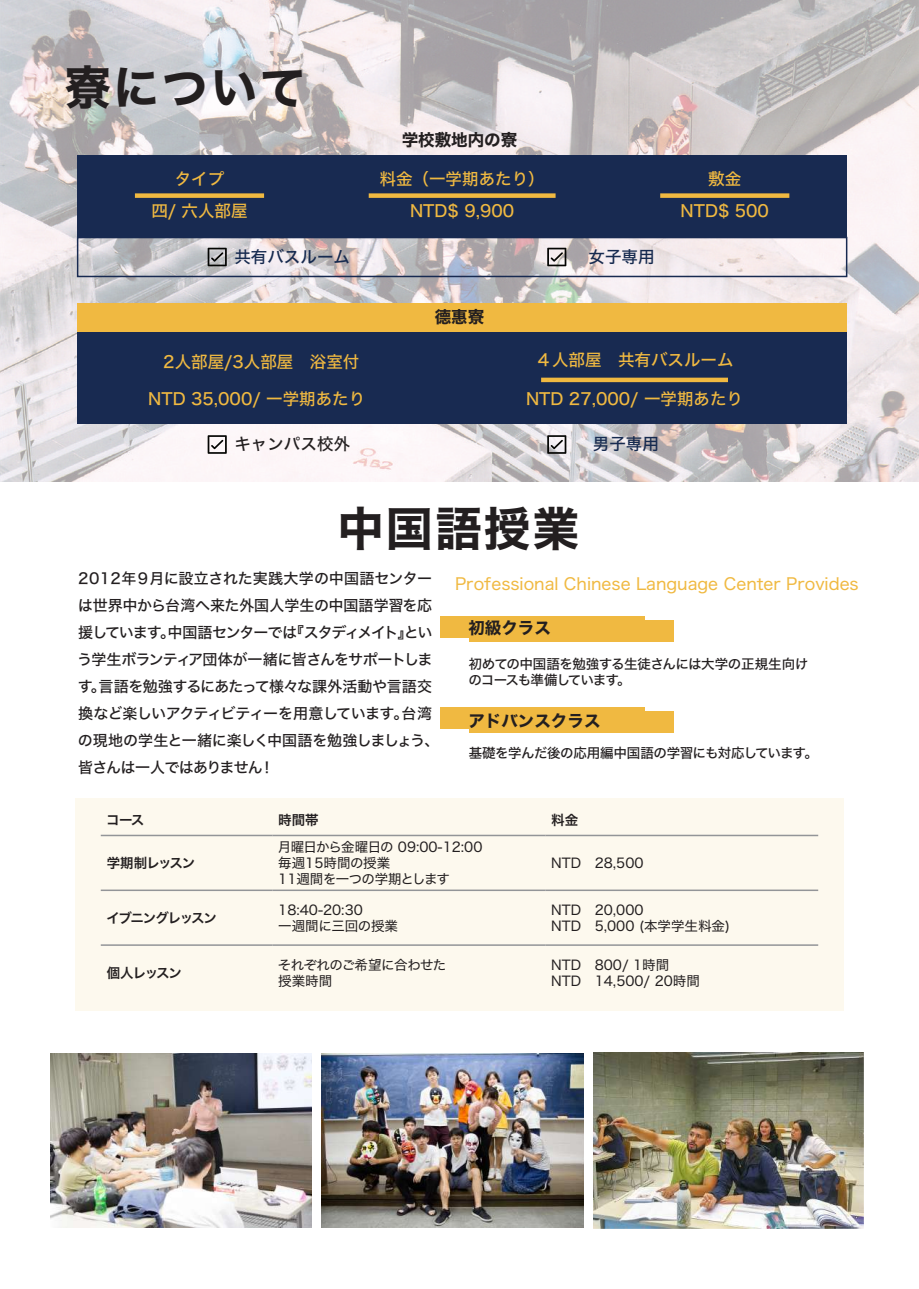
<style>
.page{position:relative;width:919px;height:1289px;background:#fff}
.page>*{position:absolute;margin:0;border:0;box-sizing:border-box;transform-origin:0 0}
.t1{font:46.5px "Hiragino Sans W7";letter-spacing:.05em;color:#231f20}
.t2{font:16.5px "Hiragino Sans W5";color:#f0b941}
.t3{font:16.5px "Hiragino Sans W4";color:#f0b941}
.t4{font:16.5px "Hiragino Sans W7";color:#231f20}
.t5{font:16.5px "Hiragino Sans W5";color:#162a4f}
.t6{font:16.5px "Hiragino Sans W5";color:#231f20}
.t7{font:15px/27px "Hiragino Sans W5";letter-spacing:-.03em;color:#231f20}
.t8{font:13.5px/16.2px "Hiragino Sans W4";color:#231f20}
.t9{font:13.5px/16.2px "Hiragino Sans W5";letter-spacing:-.04em;color:#231f20}
.t10{font:13.5px/16.2px "Hiragino Sans W4";letter-spacing:-.025em;color:#231f20}
.t11{font:13.5px "Hiragino Sans W6";letter-spacing:-.08em;color:#231f20}
.t12{font:13.5px/16.2px "Hiragino Sans W4";letter-spacing:-.04em;color:#231f20}
</style>
<div class="page">
<img style="left:593px;top:1052px;width:270px;height:176px">
<img style="left:321px;top:1053px;width:262px;height:174px">
<img style="left:50px;top:1053px;width:261px;height:174px">
<img style="left:0;top:0;width:918px;height:481px">
<div style="left:440px;top:616px;width:204px;height:21px;background:#f0b941"></div>
<div style="left:469px;top:620px;width:205px;height:21px;background:#f0b941"></div>
<div style="left:440px;top:707px;width:204px;height:21px;background:#f0b941"></div>
<div style="left:469px;top:711px;width:205px;height:22px;background:#f0b941"></div>
<div style="left:78px;top:303px;width:768px;height:29px;background:#f0b941"></div>
<div style="left:78px;top:155px;width:768px;height:82px;background:#182a51"></div>
<div style="left:78px;top:332px;width:768px;height:92px;background:#182a51"></div>
<div style="left:77px;top:237px;width:770px;height:40px;border:2px solid #182a51"></div>
<div style="left:135px;top:193px;width:129px;height:5px;background:#f0b941"></div>
<div style="left:368px;top:193px;width:187px;height:5px;background:#f0b941"></div>
<div style="left:541px;top:377px;width:187px;height:5px;background:#f0b941"></div>
<div style="left:660px;top:193px;width:129px;height:5px;background:#f0b941"></div>
<svg style="left:208px;top:248px;width:19px;height:18px"></svg>
<svg style="left:208px;top:435px;width:19px;height:19px"></svg>
<svg style="left:547px;top:248px;width:19px;height:18px"></svg>
<svg style="left:547px;top:435px;width:19px;height:19px"></svg>
<div style="left:75px;top:798px;width:768px;height:212px;background:#fdf9ee"></div>
<hr style="left:101px;top:834px;width:171px;height:2px;background:#939598">
<hr style="left:272px;top:834px;width:273px;height:2px;background:#939598">
<hr style="left:545px;top:834px;width:273px;height:2px;background:#939598">
<hr style="left:101px;top:889px;width:171px;height:2px;background:#939598">
<hr style="left:272px;top:889px;width:273px;height:2px;background:#939598">
<hr style="left:545px;top:889px;width:273px;height:2px;background:#939598">
<hr style="left:101px;top:944px;width:171px;height:1px;background:#939598">
<hr style="left:272px;top:944px;width:273px;height:1px;background:#939598">
<hr style="left:545px;top:944px;width:273px;height:1px;background:#939598">
<h1 class="t1" style="left:64px;top:52px;width:243px">寮について</h1>
<p class="t4" style="left:401px;top:127px;width:117px">学校敷地内の寮</p>
<p class="t2" style="left:175px;top:164px;width:51px">タイプ</p>
<p class="t2" style="left:379px;top:164px;width:166px">料金（一学期あたり）</p>
<p class="t2" style="left:151px;top:196px;width:98px">四/ 六人部屋</p>
<p class="t2" style="left:410px;top:196px;width:106px">NTD$ 9,900</p>
<p class="t5" style="left:234px;top:242px;width:117px">共有バスルーム</p>
<p class="t5" style="left:588px;top:242px;width:67px">女子専用</p>
<p class="t4" style="left:434px;top:304px;width:51px">德惠寮</p>
<p class="t2" style="left:708px;top:164px;width:34px">敷金</p>
<p class="t2" style="left:680px;top:196px;width:90px">NTD$ 500</p>
<p class="t2" style="left:163px;top:347px;width:198px">2人部屋/3人部屋　浴室付</p>
<p class="t2" style="left:535px;top:344px;width:199px">４人部屋　共有バスルーム</p>
<p class="t2" style="left:148px;top:383px;width:218px">NTD 35,000/ 一学期あたり</p>
<p class="t2" style="left:526px;top:383px;width:218px">NTD 27,000/ 一学期あたり</p>
<p class="t6" style="left:234px;top:429px;width:117px">キャンパス校外</p>
<p class="t5" style="left:592px;top:429px;width:67px">男子専用</p>
<h1 class="t1" style="left:337px;top:492px;width:243px">中国語授業</h1>
<p class="t7" style="left:77px;top:564px;width:364px">2012年９月に設立された実践大学の中国語センターは世界中から台湾へ来た外国人学生の中国語学習を応援しています。中国語センターでは『スタディメイト』という学生ボランティア団体が一緒に皆さんをサポートします。言語を勉強するにあたって様々な課外活動や言語交換など楽しいアクティビティーを用意しています。台湾の現地の学生と一緒に楽しく中国語を勉強しましょう、皆さんは一人ではありません！</p>
<p class="t3" style="left:455px;top:568px;width:405px">Professional Chinese Language Center Provides</p>
<p class="t4" style="left:468px;top:615px;width:84px">初級クラス</p>
<p class="t9" style="left:468px;top:655px;width:341px">初めての中国語を勉強する生徒さんには大学の正規生向けのコースも準備しています。</p>
<p class="t4" style="left:468px;top:708px;width:133px">アドバンスクラス</p>
<p class="t9" style="left:468px;top:743px;width:350px">基礎を学んだ後の応用編中国語の学習にも対応しています。</p>
<p class="t11" style="left:106px;top:808px;width:40px">コース</p>
<p class="t11" style="left:278px;top:808px;width:42px">時間帯</p>
<p class="t11" style="left:551px;top:808px;width:28px">料金</p>
<p class="t11" style="left:107px;top:850px;width:90px">学期制レッスン</p>
<p class="t10" style="left:278px;top:837px;width:206px">月曜日から金曜日の 09:00-12:00毎週15時間の授業<br>11週間を一つの学期とします</p>
<p class="t8" style="left:551px;top:854px;width:94px">NTD　28,500</p>
<p class="t11" style="left:106px;top:905px;width:112px">イブニングレッスン</p>
<p class="t8" style="left:278px;top:900px;width:121px">18:40-20:30<br>一週間に三回の授業</p>
<p class="t8" style="left:551px;top:900px;width:180px">NTD　20,000<br>NTD　5,000 (本学学生料金)</p>
<p class="t11" style="left:107px;top:960px;width:77px">個人レッスン</p>
<p class="t12" style="left:278px;top:955px;width:170px">それぞれのご希望に合わせた授業時間</p>
<p class="t8" style="left:551px;top:955px;width:150px">NTD　800/ 1時間<br>NTD　14,500/ 20時間</p>
</div>
